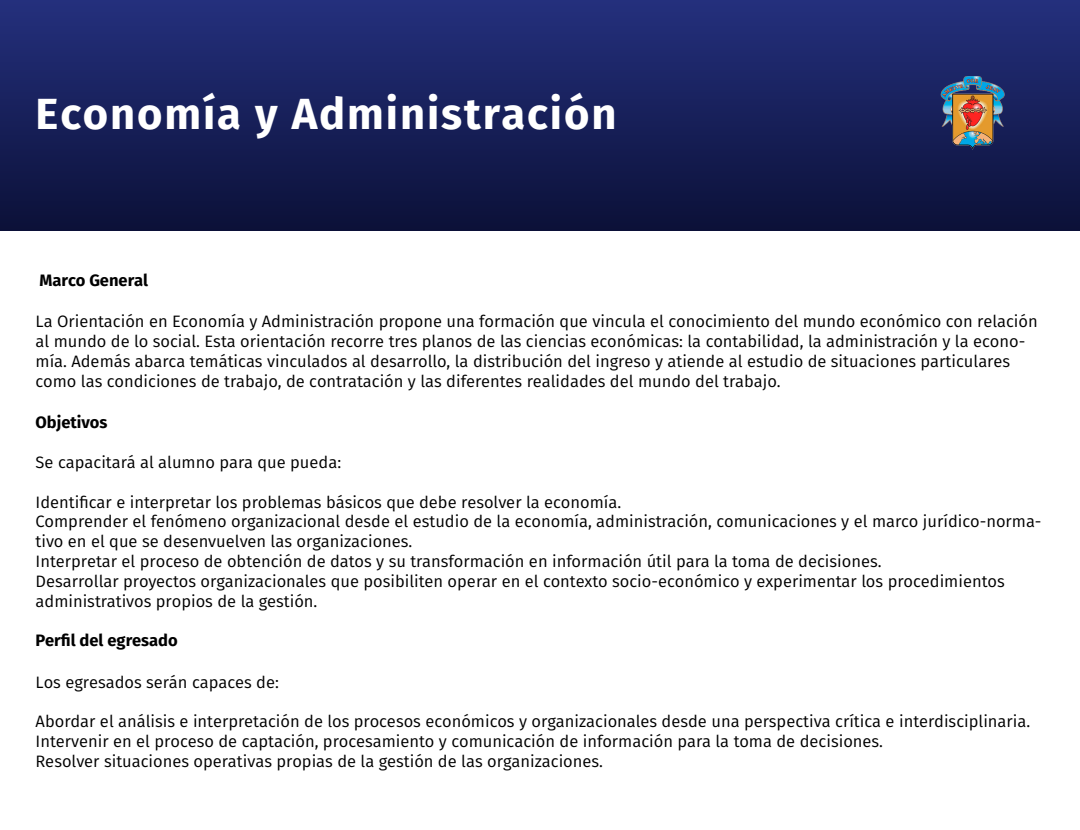
<style>
.page{position:relative;width:1080px;height:830px;background:#fff}
.page>*{position:absolute;margin:0;border:0;box-sizing:border-box;transform-origin:0 0}
.t1{font:700 43.5px "Fira Sans";letter-spacing:.045em;color:#fff}
.t2{font:16.5px/19.8px "Fira Sans";color:#000}
.t3{font:700 16.5px "Fira Sans";color:#000}
</style>
<div class="page">
<div style="left:0;top:0;width:1080px;height:230px;background:linear-gradient(to bottom,#24307d,#0c1139)"></div>
<img style="left:917px;top:60px;width:111px;height:110px">
<h1 class="t1" style="left:36px;top:77px;width:582px">Economía y Administración</h1>
<p class="t3" style="left:39px;top:266px;width:110px">Marco General</p>
<p class="t2" style="left:36px;top:311px;width:1004px">La Orientación en Economía y Administración propone una formación que vincula el conocimiento del mundo económico con relación al mundo de lo social. Esta orientación recorre tres planos de las ciencias económicas: la contabilidad, la administración y la econo&shy;mía. Además abarca temáticas vinculados al desarrollo, la distribución del ingreso y atiende al estudio de situaciones particulares como las condiciones de trabajo, de contratación y las diferentes realidades del mundo del trabajo.</p>
<p class="t3" style="left:36px;top:408px;width:73px">Objetivos</p>
<p class="t2" style="left:36px;top:451px;width:307px">Se capacitará al alumno para que pueda:</p>
<p class="t2" style="left:36px;top:491px;width:1008px">Identificar e interpretar los problemas básicos que debe resolver la economía.<br>Comprender el fenómeno organizacional desde el estudio de la economía, administración, comunicaciones y el marco jurídico-norma&shy;tivo en el que se desenvuelven las organizaciones.<br>Interpretar el proceso de obtención de datos y su transformación en información útil para la toma de decisiones.<br>Desarrollar proyectos organizacionales que posibiliten operar en el contexto socio-económico y experimentar los procedimientos administrativos propios de la gestión.</p>
<p class="t3" style="left:36px;top:626px;width:144px">Perfil del egresado</p>
<p class="t2" style="left:36px;top:671px;width:245px">Los egresados serán capaces de:</p>
<p class="t2" style="left:36px;top:711px;width:996px">Abordar el análisis e interpretación de los procesos económicos y organizacionales desde una perspectiva crítica e interdisciplinaria.<br>Intervenir en el proceso de captación, procesamiento y comunicación de información para la toma de decisiones.<br>Resolver situaciones operativas propias de la gestión de las organizaciones.</p>
</div>
